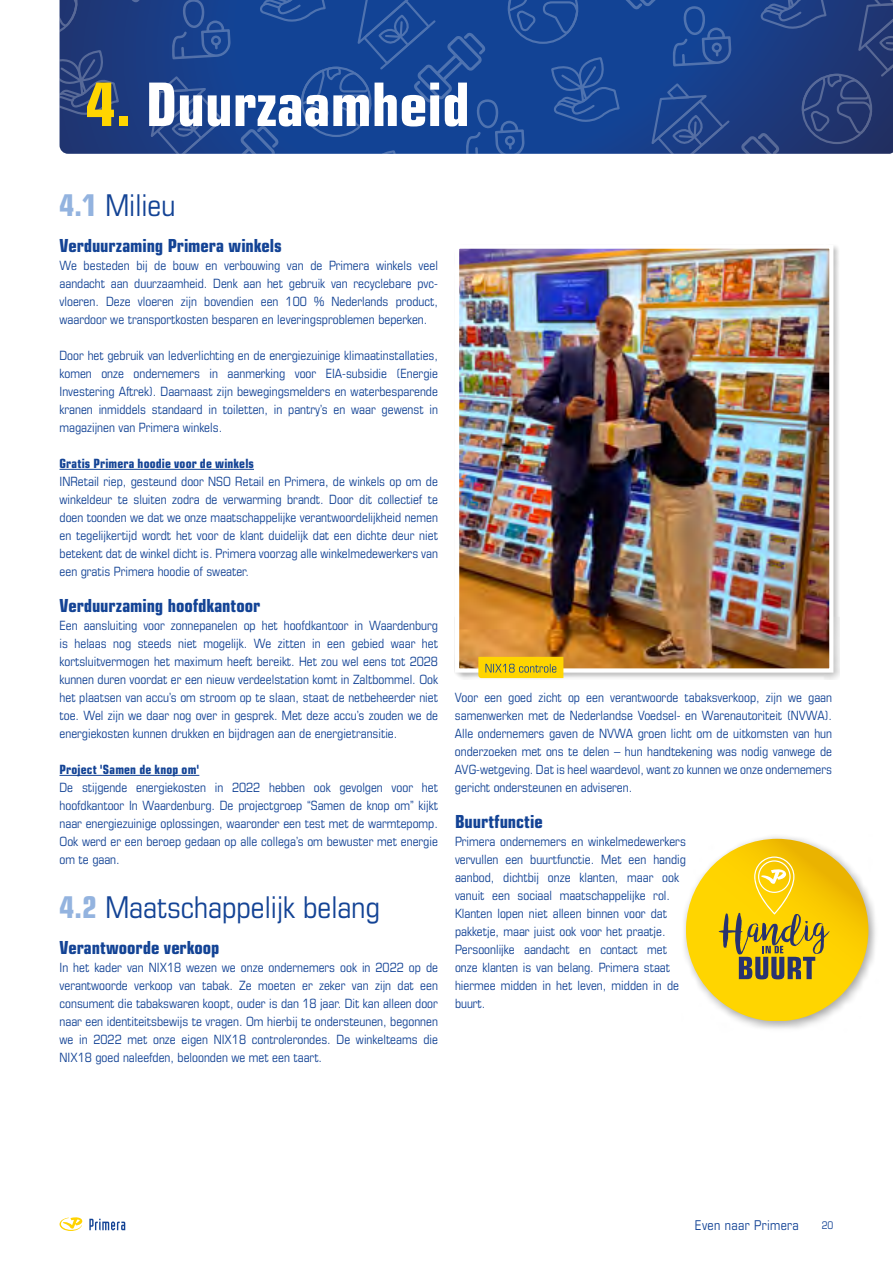
<style>
.page{position:relative;width:893px;height:1263px;background:#fff}
.page>*{position:absolute;margin:0;border:0;box-sizing:border-box;transform-origin:0 0}
.t1{font:700 condensed 60px "Eurostile LT Std";color:#fff}
.t2{font:condensed 30px "Eurostile LT Std";color:#134395}
.t3{font:700 condensed 18px "Eurostile LT Std";letter-spacing:-.005em;color:#134395}
.t4{font:condensed 13.5px "Eurostile LT Std";letter-spacing:.025em;color:#134395}
.t5{font:condensed 12.75px/18px "Eurostile LT Std";color:#134395;text-align:justify}
.t6{font:700 condensed 12.75px "Eurostile LT Std";letter-spacing:.01em;color:#134395}
.t7{font:condensed 10.5px "Eurostile LT Std";color:#134395}
.s1{color:#ffd500}
.s2{font-weight:700;color:#93b3df}
</style>
<div class="page">
<hr style="left:60px;top:469px;width:194px;height:1px;background:#134395">
<hr style="left:60px;top:775px;width:139px;height:1px;background:#134395">
<svg style="left:60px;top:0;width:833px;height:154px;background:#1c448d"></svg>
<div style="left:455px;top:244px;width:385px;height:435px;background:#000;opacity:.25"></div>
<img style="left:460px;top:249px;width:368px;height:419px">
<div style="left:455px;top:244px;width:378px;height:429px;border:4px solid #fff"></div>
<div style="left:681px;top:834px;width:198px;height:198px;background:#000;opacity:.35"></div>
<svg style="left:686px;top:839px;width:182px;height:182px"></svg>
<svg style="left:478px;top:657px;width:85px;height:21px;background:#e9c70e"></svg>
<svg style="left:89px;top:1219px;width:36px;height:11px"></svg>
<svg style="left:60px;top:1217px;width:22px;height:14px"></svg>
<h1 class="t1" style="left:86px;top:68px;width:385px"><span class="s1">4.</span> Duurzaamheid</h1>
<h2 class="t2" style="left:60px;top:187px;width:117px"><span class="s2">4.1</span> Milieu</h2>
<h3 class="t3" style="left:60px;top:235px;width:224px">Verduurzaming Primera winkels</h3>
<p class="t5" style="left:60px;top:256px;width:380px">We besteden bij de bouw en verbouwing van de Primera winkels veel aandacht aan duurzaamheid. Denk aan het gebruik van recyclebare pvc&shy;vloeren. Deze vloeren zijn bovendien een 100 % Nederlands product, waardoor we transportkosten besparen en leveringsproblemen beperken.</p>
<p class="t5" style="left:60px;top:346px;width:380px">Door het gebruik van ledverlichting en de energiezuinige klimaatinstallaties, komen onze ondernemers in aanmerking voor EIA-subsidie (Energie Investering Aftrek). Daarnaast zijn bewegingsmelders en waterbesparende kranen inmiddels standaard in toiletten, in pantry’s en waar gewenst in magazijnen van Primera winkels.</p>
<p class="t6" style="left:60px;top:456px;width:196px">Gratis Primera hoodie voor de winkels</p>
<p class="t5" style="left:60px;top:472px;width:380px">INRetail riep, gesteund door NSO Retail en Primera, de winkels op om de winkeldeur te sluiten zodra de verwarming brandt. Door dit collectief te doen toonden we dat we onze maatschappelijke verantwoordelijkheid nemen en tegelijkertijd wordt het voor de klant duidelijk dat een dichte deur niet betekent dat de winkel dicht is. Primera voorzag alle winkelmedewerkers van een gratis Primera hoodie of sweater.</p>
<h3 class="t3" style="left:60px;top:595px;width:202px">Verduurzaming hoofdkantoor</h3>
<p class="t5" style="left:60px;top:616px;width:380px">Een aansluiting voor zonnepanelen op het hoofdkantoor in Waardenburg is helaas nog steeds niet mogelijk. We zitten in een gebied waar het kortsluitvermogen het maximum heeft bereikt. Het zou wel eens tot 2028 kunnen duren voordat er een nieuw verdeelstation komt in Zaltbommel. Ook het plaatsen van accu’s om stroom op te slaan, staat de netbeheerder niet toe. Wel zijn we daar nog over in gesprek. Met deze accu’s zouden we de energiekosten kunnen drukken en bijdragen aan de energietransitie.</p>
<p class="t6" style="left:60px;top:762px;width:141px">Project 'Samen de knop om'</p>
<p class="t5" style="left:60px;top:778px;width:380px">De stijgende energiekosten in 2022 hebben ook gevolgen voor het hoofdkantoor In Waardenburg. De projectgroep “Samen de knop om” kijkt naar energiezuinige oplossingen, waaronder een test met de warmtepomp.<br>Ook werd er een beroep gedaan op alle collega’s om bewuster met energie om te gaan.</p>
<h2 class="t2" style="left:60px;top:889px;width:322px"><span class="s2">4.2</span> Maatschappelijk belang</h2>
<h3 class="t3" style="left:60px;top:937px;width:162px">Verantwoorde verkoop</h3>
<p class="t5" style="left:60px;top:958px;width:380px">In het kader van NIX18 wezen we onze ondernemers ook in 2022 op de verantwoorde verkoop van tabak. Ze moeten er zeker van zijn dat een consument die tabakswaren koopt, ouder is dan 18 jaar. Dit kan alleen door naar een identiteitsbewijs te vragen. Om hierbij te ondersteunen, begonnen we in 2022 met onze eigen NIX18 controlerondes. De winkelteams die NIX18 goed naleefden, beloonden we met een taart.</p>
<p class="t5" style="left:455px;top:688px;width:379px">Voor een goed zicht op een verantwoorde tabaksverkoop, zijn we gaan samenwerken met de Nederlandse Voedsel- en Warenautoriteit (NVWA).<br>Alle ondernemers gaven de NVWA groen licht om de uitkomsten van hun onderzoeken met ons te delen – hun handtekening was nodig vanwege de AVG-wetgeving. Dat is heel waardevol, want zo kunnen we onze ondernemers gericht ondersteunen en adviseren.</p>
<h3 class="t3" style="left:455px;top:811px;width:89px">Buurtfunctie</h3>
<p class="t5" style="left:455px;top:832px;width:232px;text-align:left">Primera ondernemers en winkelmedewerkers vervullen een buurtfunctie. Met een handig aanbod, dichtbij onze klanten, maar ook vanuit een sociaal maatschappelijke rol.<br>Klanten lopen niet alleen binnen voor dat pakketje, maar juist ook voor het praatje.<br>Persoonlijke aandacht en contact met onze klanten is van belang. Primera staat hiermee midden in het leven, midden in de buurt.</p>
<p class="t4" style="left:695px;top:1217px;width:105px">Even naar Primera</p>
<p class="t7" style="left:822px;top:1219px;width:13px">20</p>
</div>
